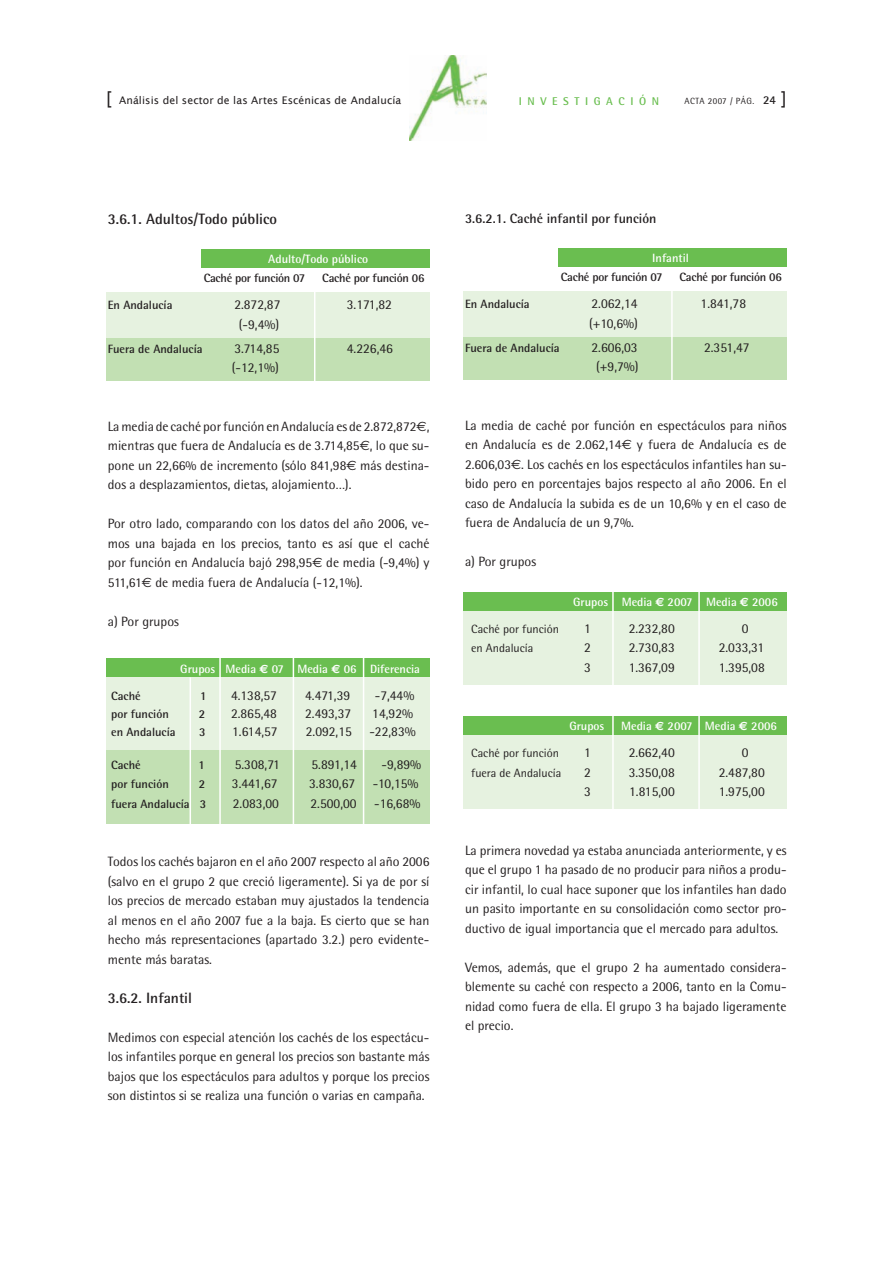
<style>
.page{position:relative;width:893px;height:1263px;background:#fff}
.page>*{position:absolute;margin:0;border:0;box-sizing:border-box;transform-origin:0 0}
.t1{font:700 15px "Rotis Semi Sans";color:#231f20}
.t2{font:13.5px/19.5px "Rotis Semi Sans";color:#231f20;text-align:justify}
.t3{font:700 13.5px "Rotis Semi Sans";color:#231f20}
.t4{font:700 12px "Rotis Semi Sans";letter-spacing:-.02em;color:#231f20}
.t5{font:700 12px "Rotis Semi Sans";color:#fff}
.t6{font:12px "Rotis Semi Sans";color:#231f20}
.t7{font:700 11.25px "Rotis Semi Sans";color:#6abe50}
.t8{font:10.5px "Lucida Sans";letter-spacing:.01em;color:#231f20}
.t9{font:9px "Rotis Semi Sans";letter-spacing:.05em;color:#231f20}
.s1{font-size:18px}
.s2{font-weight:700;font-size:12px}
.s3{font-family:"Lucida Sans";font-size:18px}
.s4{font-family:"Euro Sans"}
</style>
<div class="page">
<img style="left:409px;top:56px;width:77px;height:84px">
<div style="left:106px;top:682px;width:323px;height:142px;background:#c2e0b3"></div>
<div style="left:106px;top:675px;width:323px;height:74px;background:#e6f2e0"></div>
<div style="left:106px;top:658px;width:323px;height:19px;background:#6abe50"></div>
<div style="left:106px;top:293px;width:323px;height:88px;background:#c2e0b3"></div>
<div style="left:106px;top:292px;width:323px;height:46px;background:#e6f2e0"></div>
<div style="left:201px;top:249px;width:228px;height:19px;background:#6abe50"></div>
<hr style="left:314px;top:275px;width:1px;height:108px;background:#fff">
<hr style="left:219px;top:656px;width:2px;height:170px;background:#fff">
<hr style="left:190px;top:677px;width:1px;height:149px;background:#fff">
<hr style="left:293px;top:656px;width:1px;height:170px;background:#fff">
<hr style="left:363px;top:656px;width:1px;height:170px;background:#fff">
<div style="left:463px;top:610px;width:324px;height:75px;background:#e6f2e0"></div>
<div style="left:463px;top:734px;width:324px;height:75px;background:#e6f2e0"></div>
<div style="left:463px;top:592px;width:324px;height:19px;background:#6abe50"></div>
<div style="left:463px;top:716px;width:324px;height:19px;background:#6abe50"></div>
<hr style="left:612px;top:585px;width:2px;height:234px;background:#fff">
<hr style="left:698px;top:586px;width:2px;height:233px;background:#fff">
<div style="left:463px;top:292px;width:324px;height:87px;background:#c2e0b3"></div>
<div style="left:463px;top:291px;width:324px;height:45px;background:#e6f2e0"></div>
<div style="left:558px;top:248px;width:229px;height:19px;background:#6abe50"></div>
<hr style="left:671px;top:273px;width:2px;height:109px;background:#fff">
<p class="t8" style="left:106px;top:94px;width:297px"><span class="s1">[</span> Análisis del sector de las Artes Escénicas de Andalucía</p>
<p class="t7" style="left:519px;top:94px;width:12px">INVESTIGACIÓN</p>
<p class="t9" style="left:685px;top:96px;width:104px">ACTA 2007 / PÁG. <span class="s2">24</span> <span class="s3">]</span></p>
<p class="t1" style="left:108px;top:210px;width:171px">3.6.1. Adultos/Todo público</p>
<p class="t5" style="left:108px;top:252px;width:43px">A</p>
<p class="t5" style="left:275px;top:252px;width:94px">dulto/Todo público</p>
<p class="t4" style="left:204px;top:271px;width:222px">Caché por función 07 Caché por función 06</p>
<p class="t4" style="left:108px;top:298px;width:66px">En Andalucía</p>
<p class="t2" style="left:234px;top:295px;width:48px">2.872,87</p>
<p class="t2" style="left:347px;top:295px;width:47px">3.171,82</p>
<p class="t2" style="left:239px;top:315px;width:42px">(-9,4%)</p>
<p class="t4" style="left:108px;top:342px;width:96px">Fuera de Andalucía</p>
<p class="t2" style="left:234px;top:339px;width:47px">3.714,85</p>
<p class="t2" style="left:347px;top:339px;width:48px">4.226,46</p>
<p class="t2" style="left:232px;top:358px;width:49px">(-12,1%)</p>
<p class="t2" style="left:108px;top:417px;width:323px">La media de caché por función en Andalucía es de 2.872,872<span class="s4">€</span>, mientras que fuera de Andalucía es de 3.714,85<span class="s4">€</span>, lo que su&shy;pone un 22,66% de incremento (sólo 841,98<span class="s4">€</span> más destina&shy;dos a desplazamientos, dietas, alojamiento…).</p>
<p class="t2" style="left:108px;top:514px;width:323px">Por otro lado, comparando con los datos del año 2006, ve&shy;mos una bajada en los precios, tanto es así que el caché por función en Andalucía bajó 298,95<span class="s4">€</span> de media (-9,4%) y 511,61<span class="s4">€</span> de media fuera de Andalucía (-12,1%).</p>
<p class="t2" style="left:108px;top:611px;width:73px">a) Por grupos</p>
<p class="t5" style="left:180px;top:661px;width:241px">Grupos Media <span class="s4">€</span> 07 Media <span class="s4">€</span> 06 Diferencia</p>
<p class="t4" style="left:111px;top:688px;width:31px">Caché</p>
<p class="t4" style="left:200px;top:688px;width:8px">1</p>
<p class="t2" style="left:231px;top:685px;width:48px">4.138,57</p>
<p class="t2" style="left:305px;top:685px;width:47px">4.471,39</p>
<p class="t2" style="left:375px;top:685px;width:41px">-7,44%</p>
<p class="t4" style="left:111px;top:706px;width:59px">por función</p>
<p class="t4" style="left:199px;top:706px;width:8px">2</p>
<p class="t2" style="left:231px;top:703px;width:48px">2.865,48</p>
<p class="t2" style="left:305px;top:703px;width:48px">2.493,37</p>
<p class="t2" style="left:372px;top:703px;width:42px">14,92%</p>
<p class="t4" style="left:111px;top:724px;width:66px">en Andalucía</p>
<p class="t4" style="left:199px;top:724px;width:8px">3</p>
<p class="t2" style="left:232px;top:721px;width:47px">1.614,57</p>
<p class="t2" style="left:306px;top:721px;width:48px">2.092,15</p>
<p class="t2" style="left:369px;top:721px;width:48px">-22,83%</p>
<p class="t4" style="left:111px;top:757px;width:31px">Caché</p>
<p class="t4" style="left:198px;top:757px;width:8px">1</p>
<p class="t2" style="left:235px;top:754px;width:47px">5.308,71</p>
<p class="t2" style="left:311px;top:754px;width:47px">5.891,14</p>
<p class="t2" style="left:382px;top:754px;width:41px">-9,89%</p>
<p class="t4" style="left:111px;top:777px;width:59px">por función</p>
<p class="t4" style="left:199px;top:777px;width:8px">2</p>
<p class="t2" style="left:232px;top:774px;width:47px">3.441,67</p>
<p class="t2" style="left:309px;top:774px;width:48px">3.830,67</p>
<p class="t2" style="left:373px;top:774px;width:47px">-10,15%</p>
<p class="t4" style="left:111px;top:796px;width:97px">fuera Andalucía 3</p>
<p class="t2" style="left:233px;top:793px;width:48px">2.083,00</p>
<p class="t2" style="left:311px;top:793px;width:48px">2.500,00</p>
<p class="t2" style="left:374px;top:793px;width:48px">-16,68%</p>
<p class="t2" style="left:108px;top:852px;width:323px">Todos los cachés bajaron en el año 2007 respecto al año 2006 (salvo en el grupo 2 que creció ligeramente). Si ya de por sí los precios de mercado estaban muy ajustados la tendencia al menos en el año 2007 fue a la baja. Es cierto que se han hecho más representaciones (apartado 3.2.) pero evidente&shy;mente más baratas.</p>
<p class="t1" style="left:108px;top:988px;width:86px">3.6.2. I nfantil</p>
<p class="t2" style="left:108px;top:1027px;width:323px">Medimos con especial atención los cachés de los espectácu&shy;los infantiles porque en general los precios son bastante más bajos que los espectáculos para adultos y porque los precios son distintos si se realiza una función o varias en campaña.</p>
<p class="t3" style="left:465px;top:210px;width:193px">3.6.2.1. Caché infantil por función</p>
<p class="t5" style="left:652px;top:250px;width:38px">I nfantil</p>
<p class="t4" style="left:561px;top:270px;width:222px">Caché por función 07 Caché por función 06</p>
<p class="t4" style="left:465px;top:297px;width:66px">En Andalucía</p>
<p class="t2" style="left:591px;top:294px;width:48px">2.062,14</p>
<p class="t2" style="left:701px;top:294px;width:47px">1.841,78</p>
<p class="t2" style="left:589px;top:313px;width:50px">(+10,6%)</p>
<p class="t4" style="left:465px;top:340px;width:96px">Fuera de Andalucía</p>
<p class="t2" style="left:591px;top:337px;width:48px">2.606,03</p>
<p class="t2" style="left:704px;top:337px;width:47px">2.351,47</p>
<p class="t2" style="left:596px;top:357px;width:44px">(+9,7%)</p>
<p class="t2" style="left:465px;top:415px;width:323px">La media de caché por función en espectáculos para niños en Andalucía es de 2.062,14<span class="s4">€</span> y fuera de Andalucía es de 2.606,03<span class="s4">€</span>. Los cachés en los espectáculos infantiles han su&shy;bido pero en porcentajes bajos respecto al año 2006. En el caso de Andalucía la subida es de un 10,6% y en el caso de fuera de Andalucía de un 9,7%.</p>
<p class="t2" style="left:465px;top:552px;width:73px">a) Por grupos</p>
<p class="t5" style="left:573px;top:594px;width:206px">Grupos Media <span class="s4">€</span> 2007 Media <span class="s4">€</span> 2006</p>
<p class="t6" style="left:471px;top:621px;width:89px">Caché por función</p>
<p class="t2" style="left:584px;top:618px;width:8px">1</p>
<p class="t2" style="left:629px;top:618px;width:48px">2.232,80</p>
<p class="t2" style="left:742px;top:618px;width:8px">0</p>
<p class="t6" style="left:471px;top:641px;width:64px">en Andalucía</p>
<p class="t2" style="left:584px;top:637px;width:8px">2</p>
<p class="t2" style="left:629px;top:637px;width:48px">2.730,83</p>
<p class="t2" style="left:719px;top:637px;width:47px">2.033,31</p>
<p class="t2" style="left:584px;top:657px;width:8px">3</p>
<p class="t2" style="left:629px;top:657px;width:48px">1.367,09</p>
<p class="t2" style="left:719px;top:657px;width:48px">1.395,08</p>
<p class="t5" style="left:569px;top:718px;width:37px">Grupos</p>
<p class="t5" style="left:621px;top:718px;width:157px">Media <span class="s4">€</span> 2007 Media <span class="s4">€</span> 2006</p>
<p class="t6" style="left:471px;top:746px;width:89px">Caché por función</p>
<p class="t2" style="left:584px;top:742px;width:8px">1</p>
<p class="t2" style="left:629px;top:742px;width:48px">2.662,40</p>
<p class="t2" style="left:742px;top:742px;width:8px">0</p>
<p class="t6" style="left:471px;top:765px;width:92px">fuera de Andalucía</p>
<p class="t2" style="left:584px;top:762px;width:8px">2</p>
<p class="t2" style="left:629px;top:762px;width:48px">3.350,08</p>
<p class="t2" style="left:719px;top:762px;width:48px">2.487,80</p>
<p class="t2" style="left:584px;top:781px;width:8px">3</p>
<p class="t2" style="left:629px;top:781px;width:47px">1.815,00</p>
<p class="t2" style="left:719px;top:781px;width:48px">1.975,00</p>
<p class="t2" style="left:465px;top:840px;width:323px">La primera novedad ya estaba anunciada anteriormente, y es que el grupo 1 ha pasado de no producir para niños a produ&shy;cir infantil, lo cual hace suponer que los infantiles han dado un pasito importante en su consolidación como sector pro&shy;ductivo de igual importancia que el mercado para adultos.</p>
<p class="t2" style="left:465px;top:957px;width:323px">Vemos, además, que el grupo 2 ha aumentado considera&shy;blemente su caché con respecto a 2006, tanto en la Comu&shy;nidad como fuera de ella. El grupo 3 ha bajado ligeramente el precio.</p>
</div>
